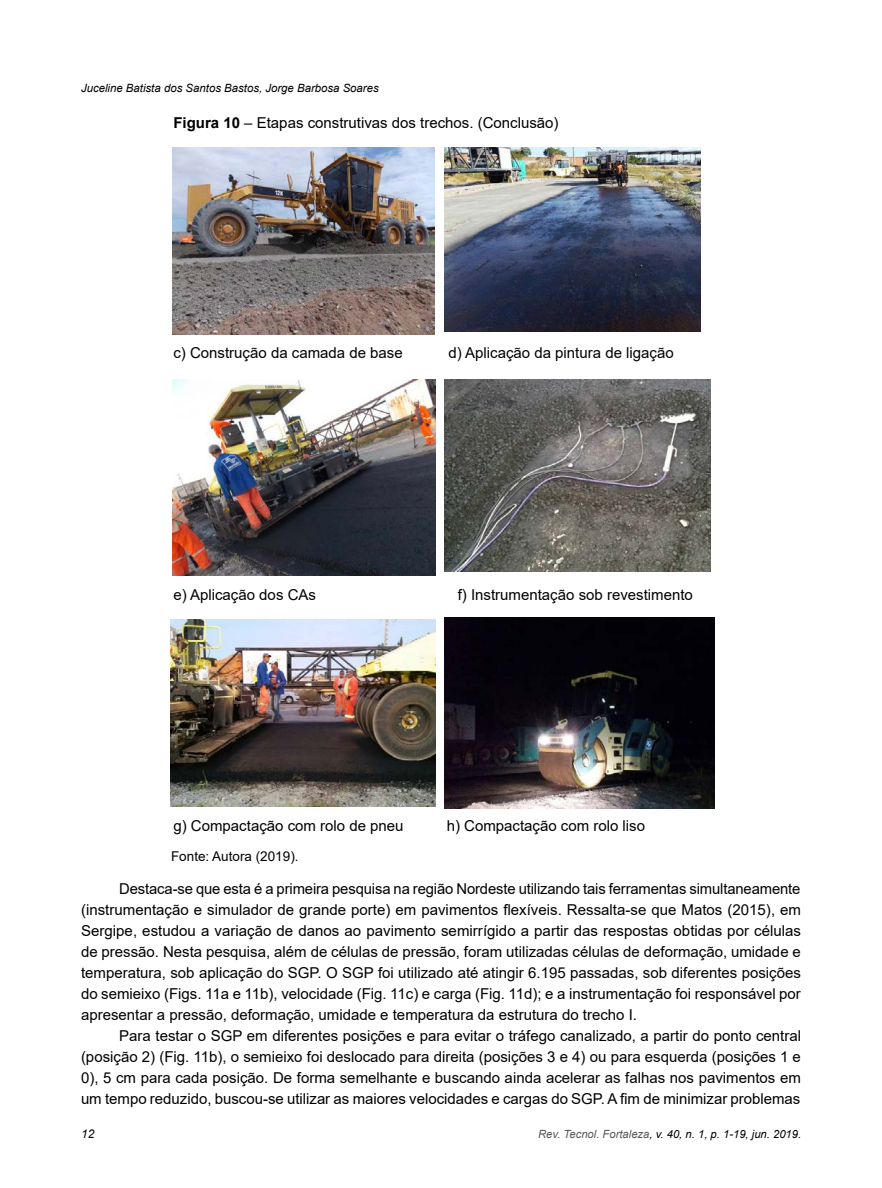
<style>
.page{position:relative;width:882px;height:1188px;background:#fff}
.page>*{position:absolute;margin:0;border:0;box-sizing:border-box;transform-origin:0 0}
.TEXTO{font:15px/21px "Arial";color:#000;text-align:justify}
.legenda{font:13.5px "Arial";color:#000}
.t1{font:italic 12px "Arial";color:#000}
.t2{font:italic 11.4px "Arial";color:#000}
.t3{font:italic 11.25px "Arial";color:#000}
.s1{font-weight:700}
.s2{color:#58595b}
</style>
<div class="page">
<img style="left:172px;top:148px;width:263px;height:186px">
<img style="left:445px;top:148px;width:255px;height:184px">
<img style="left:172px;top:380px;width:263px;height:196px">
<img style="left:445px;top:380px;width:265px;height:191px">
<img style="left:170px;top:620px;width:265px;height:187px">
<img style="left:445px;top:618px;width:269px;height:191px">
<p class="t2" style="left:81px;top:81px;width:299px">Juceline Batista dos Santos Bastos, Jorge Barbosa Soares</p>
<p class="TEXTO" style="left:173px;top:112px;width:387px"><span class="s1">Figura 10</span> – Etapas construtivas dos trechos. (Conclusão)</p>
<p class="TEXTO" style="left:173px;top:342px;width:231px">c) Construção da camada de base</p>
<p class="TEXTO" style="left:449px;top:342px;width:227px">d) Aplicação da pintura de ligação</p>
<p class="TEXTO" style="left:173px;top:584px;width:144px">e) Aplicação dos CAs</p>
<p class="TEXTO" style="left:458px;top:584px;width:237px">f) Instrumentação sob revestimento</p>
<p class="TEXTO" style="left:173px;top:815px;width:232px">g) Compactação com rolo de pneu</p>
<p class="TEXTO" style="left:447px;top:815px;width:200px">h) Compactação com rolo liso</p>
<p class="legenda" style="left:171px;top:846px;width:129px">Fonte: Autora (2019).</p>
<p class="TEXTO" style="left:81px;top:878px;width:722px;text-indent:38px">Destaca-se que esta é a primeira pesquisa na região Nordeste utilizando tais ferramentas simultaneamente (instrumentação e simulador de grande porte) em pavimentos flexíveis. Ressalta-se que Matos (2015), em Sergipe, estudou a variação de danos ao pavimento semirrígido a partir das respostas obtidas por células de pressão. Nesta pesquisa, além de células de pressão, foram utilizadas células de deformação, umidade e temperatura, sob aplicação do SGP. O SGP foi utilizado até atingir 6.195 passadas, sob diferentes posições do semieixo (Figs. 11a e 11b), velocidade (Fig. 11c) e carga (Fig. 11d); e a instrumentação foi responsável por apresentar a pressão, deformação, umidade e temperatura da estrutura do trecho I.</p>
<p class="TEXTO" style="left:81px;top:1025px;width:722px;text-indent:38px">Para testar o SGP em diferentes posições e para evitar o tráfego canalizado, a partir do ponto central (posição 2) (Fig. 11b), o semieixo foi deslocado para direita (posições 3 e 4) ou para esquerda (posições 1 e 0), 5 cm para cada posição. De forma semelhante e buscando ainda acelerar as falhas nos pavimentos em um tempo reduzido, buscou-se utilizar as maiores velocidades e cargas do SGP. A fim de minimizar problemas</p>
<p class="t1" style="left:81px;top:1126px;width:15px">12</p>
<p class="t3" style="left:538px;top:1127px;width:265px"><span class="s2">Rev. Tecnol. Fortaleza</span>, v. 40, n. 1, p. 1-19, jun. 2019.</p>
</div>
